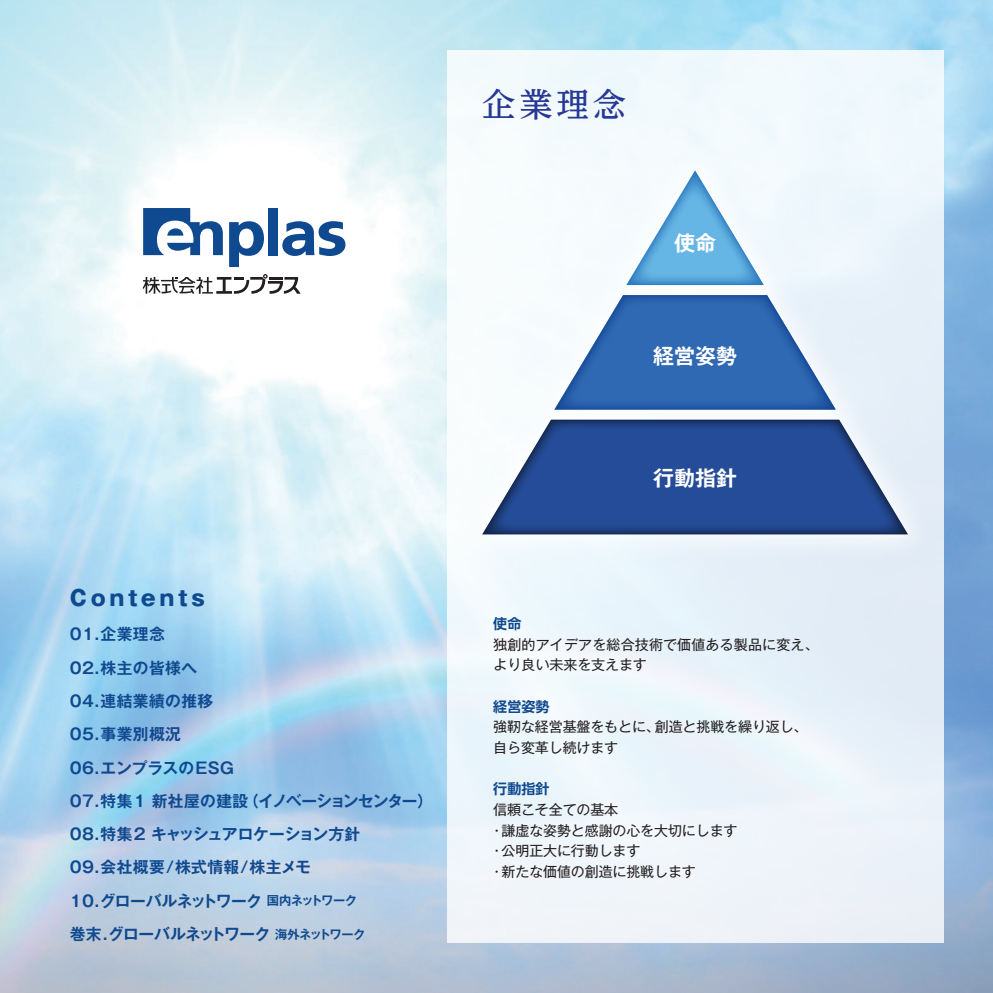
<style>
.page{position:relative;width:993px;height:993px;background:#fff}
.page>*{position:absolute;margin:0;border:0;box-sizing:border-box;transform-origin:0 0}
.t1{font:500 33.25px "UD Reimin Pro";color:#273895}
.t2{font:700 21px "Gothic MB101 Pro De";color:#fff}
.t3{font:800 21px "Gothic MB101 Pro";letter-spacing:.195em;color:#0f498f}
.t4{font:700 15.75px/33.2px "Gothic MB101 Pro De";letter-spacing:.015em;color:#0f498f}
.t5{font:14px/20.7px "Gothic MB101 Pro";letter-spacing:-.01em;color:#231f20}
.t6{font:14px/20.7px "Gothic MB101 Pro";letter-spacing:.01em;color:#231f20}
.t7{font:700 14px "UD Shin Go Pro De";color:#0f498f}
.s1{font-size:12.25px}
</style>
<div class="page">
<img style="left:0;top:0;width:992px;height:992px">
<svg style="left:143px;top:274px;width:157px;height:20px"></svg>
<div style="left:268px;top:208px;width:10px;height:47px;background:#0f498f"></div>
<svg style="left:229px;top:221px;width:35px;height:46px"></svg>
<svg style="left:143px;top:208px;width:80px;height:47px"></svg>
<svg style="left:282px;top:221px;width:63px;height:35px"></svg>
<div style="left:446px;top:50px;width:497px;height:892px;background:#eef5fb"></div>
<img style="left:446px;top:135px;width:497px;height:436px">
<img style="left:474px;top:163px;width:441px;height:379px">
<svg style="left:626px;top:170px;width:137px;height:115px"></svg>
<svg style="left:482px;top:419px;width:425px;height:115px;fill:#254c98"></svg>
<svg style="left:554px;top:295px;width:281px;height:114px"></svg>
<h2 class="t3" style="left:70px;top:580px;width:137px">CONTENTS</h2>
<p class="t4" style="left:70px;top:615px;width:364px">01.企業理念<br>02.株主の皆様へ<br>04.連結業績の推移<br>05.事業別概況<br>06.エンプラスのESG<br>07.特集1 新社屋の建設（イノベーションセンター）<br>08.特集2 キャッシュアロケーション方針<br>09.会社概要/株式情報/株主メモ<br>10.グローバルネットワーク <span class="s1">国内ネットワーク<br></span>巻末.グローバルネットワーク <span class="s1">海外ネットワーク</span></p>
<h1 class="t1" style="left:482px;top:77px;width:145px">企業理念</h1>
<h2 class="t2" style="left:673px;top:226px;width:43px">使命</h2>
<h2 class="t2" style="left:652px;top:338px;width:85px">経営姿勢</h2>
<h2 class="t2" style="left:652px;top:460px;width:85px">行動指針</h2>
<p class="t7" style="left:493px;top:612px;width:29px">使命</p>
<p class="t6" style="left:493px;top:631px;width:327px">独創的アイデアを総合技術で価値ある製品に変え、より良い未来を支えます</p>
<p class="t7" style="left:493px;top:694px;width:57px">経営姿勢</p>
<p class="t5" style="left:493px;top:714px;width:316px">強靭な経営基盤をもとに、創造と挑戦を繰り返し、自ら変革し続けます</p>
<p class="t7" style="left:493px;top:777px;width:57px">行動指針</p>
<p class="t5" style="left:489px;top:797px;width:249px">信頼こそ全ての基本<br>・謙虚な姿勢と感謝の心を大切にします・公明正大に行動します<br>・新たな価値の創造に挑戦します</p>
</div>
